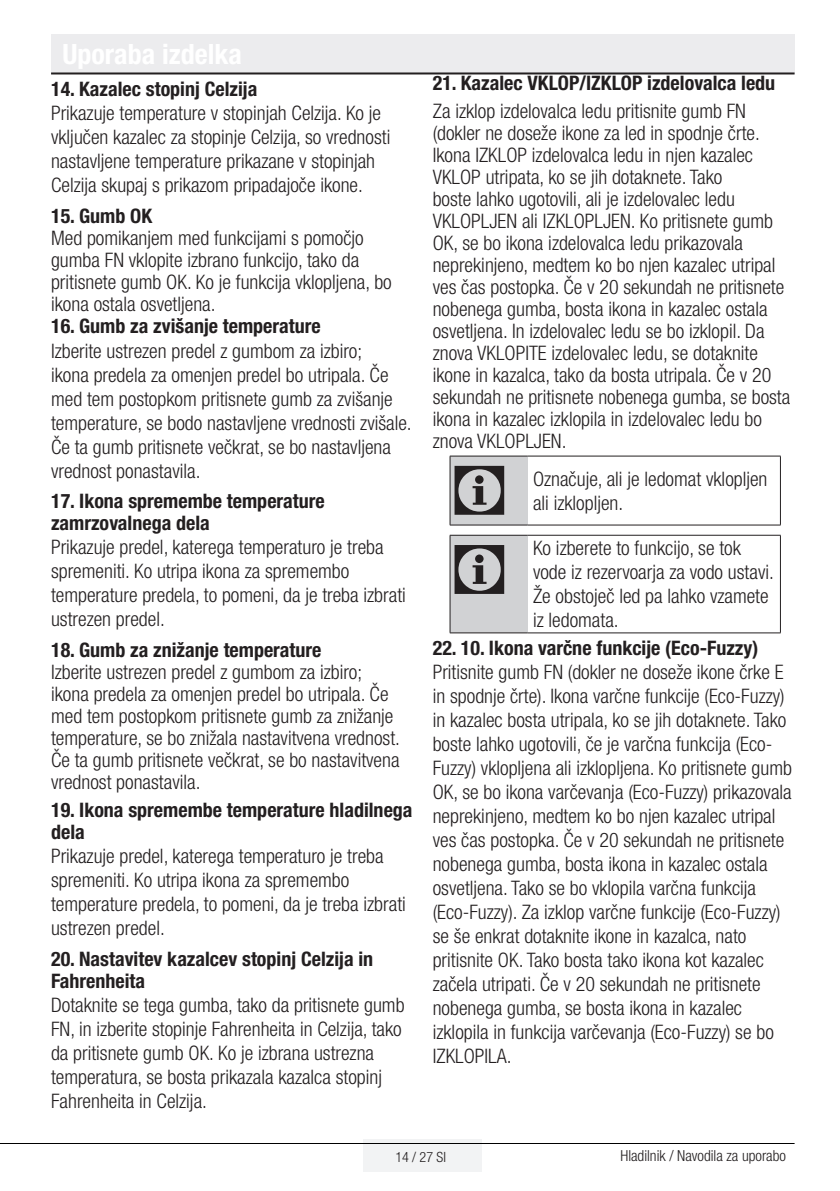
<style>
.page{position:relative;width:840px;height:1191px;background:#fff}
.page>*{position:absolute;margin:0;border:0;box-sizing:border-box;transform-origin:0 0}
.Girintili_Yazi_uyari{font:72px "ZIWARNUN";color:#231f20}
.Normal_Yazi__10pt{font:300 condensed 20px/24px "Helvetica Neue LT Pro";color:#231f20}
.Normal_Yazi_Bold__10{font:300 condensed 20px/22px "Helvetica Neue LT Pro";color:#231f20}
.Normal_Yazi{font:300 condensed 20px/22px "Helvetica Neue LT Pro";color:#231f20}
.Normal_Yazi_Bold__10-2{font:700 condensed 20px/22px "Helvetica Neue LT Pro";color:#231f20}
.Normal_Yazi-2{font:700 condensed 20px "Helvetica Neue LT Pro";color:#231f20}
.t1{font:300 condensed 15.2px "Helvetica Neue LT Pro";color:#231f20}
.t2{font:300 condensed 14.2px "Helvetica Neue LT Pro";color:#231f20}
</style>
<div class="page">
<div style="left:363px;top:1140px;width:118px;height:32px;background:#f2f3f4"></div>
<hr style="left:0;top:1143px;width:794px;height:1px;background:#000">
<div style="left:51px;top:34px;width:743px;height:40px;background:#ececee"></div>
<hr style="left:51px;top:72px;width:743px;height:2px;background:#231f20">
<div style="left:450px;top:456px;width:77px;height:69px;background:#d1d2d4"></div>
<hr style="left:449px;top:525px;width:78px;height:1px;background:#231f20">
<hr style="left:527px;top:525px;width:253px;height:1px;background:#231f20">
<hr style="left:449px;top:456px;width:1px;height:69px;background:#231f20">
<hr style="left:779px;top:456px;width:1px;height:69px;background:#231f20">
<hr style="left:449px;top:456px;width:78px;height:1px;background:#231f20">
<hr style="left:527px;top:456px;width:253px;height:1px;background:#231f20">
<div style="left:450px;top:535px;width:77px;height:98px;background:#d1d2d4"></div>
<hr style="left:449px;top:632px;width:78px;height:1px;background:#231f20">
<hr style="left:527px;top:632px;width:253px;height:1px;background:#231f20">
<hr style="left:449px;top:535px;width:1px;height:97px;background:#231f20">
<hr style="left:779px;top:535px;width:1px;height:97px;background:#231f20">
<hr style="left:449px;top:535px;width:78px;height:1px;background:#231f20">
<hr style="left:527px;top:535px;width:253px;height:1px;background:#231f20">
<p class="Normal_Yazi_Bold__10-2" style="left:51px;top:78px;width:208px">14. Kazalec stopinj Celzija</p>
<p class="Normal_Yazi__10pt" style="left:51px;top:101px;width:340px">Prikazuje temperature v stopinjah Celzija. Ko je vključen kazalec za stopinje Celzija, so vrednosti nastavljene temperature prikazane v stopinjah Celzija skupaj s prikazom pripadajoče ikone.</p>
<p class="Normal_Yazi_Bold__10-2" style="left:51px;top:204px;width:102px">15. Gumb OK</p>
<p class="Normal_Yazi" style="left:51px;top:226px;width:342px">Med pomikanjem med funkcijami s pomočjo gumba FN vklopite izbrano funkcijo, tako da pritisnete gumb OK. Ko je funkcija vklopljena, bo ikona ostala osvetljena.</p>
<p class="Normal_Yazi-2" style="left:51px;top:314px;width:271px">16. Gumb za zvišanje temperature</p>
<p class="Normal_Yazi__10pt" style="left:51px;top:338px;width:362px">Izberite ustrezen predel z gumbom za izbiro;<br>ikona predela za omenjen predel bo utripala. Če med tem postopkom pritisnete gumb za zvišanje temperature, se bodo nastavljene vrednosti zvišale.<br>Če ta gumb pritisnete večkrat, se bo nastavljena vrednost ponastavila.</p>
<p class="Normal_Yazi_Bold__10-2" style="left:51px;top:490px;width:275px">17. Ikona spremembe temperature zamrzovalnega dela</p>
<p class="Normal_Yazi__10pt" style="left:51px;top:535px;width:356px">Prikazuje predel, katerega temperaturo je treba spremeniti. Ko utripa ikona za spremembo temperature predela, to pomeni, da je treba izbrati ustrezen predel.</p>
<p class="Normal_Yazi_Bold__10-2" style="left:51px;top:638px;width:272px">18. Gumb za znižanje temperature</p>
<p class="Normal_Yazi" style="left:51px;top:660px;width:350px">Izberite ustrezen predel z gumbom za izbiro; ikona predela za omenjen predel bo utripala. Če med tem postopkom pritisnete gumb za znižanje temperature, se bo znižala nastavitvena vrednost.<br>Če ta gumb pritisnete večkrat, se bo nastavitvena vrednost ponastavila.</p>
<p class="Normal_Yazi_Bold__10-2" style="left:51px;top:798px;width:363px">19. Ikona spremembe temperature hladilnega dela</p>
<p class="Normal_Yazi__10pt" style="left:51px;top:844px;width:356px">Prikazuje predel, katerega temperaturo je treba spremeniti. Ko utripa ikona za spremembo temperature predela, to pomeni, da je treba izbrati ustrezen predel.</p>
<p class="Normal_Yazi_Bold__10-2" style="left:51px;top:947px;width:323px">20. Nastavitev kazalcev stopinj Celzija in<br>Fahrenheita</p>
<p class="Normal_Yazi__10pt" style="left:51px;top:992px;width:355px">Dotaknite se tega gumba, tako da pritisnete gumb FN, in izberite stopinje Fahrenheita in Celzija, tako da pritisnete gumb OK. Ko je izbrana ustrezna temperatura, se bosta prikazala kazalca stopinj Fahrenheita in Celzija.</p>
<p class="Normal_Yazi_Bold__10-2" style="left:432px;top:72px;width:344px">21. Kazalec VKLOP/IZKLOP izdelovalca ledu</p>
<p class="Normal_Yazi_Bold__10" style="left:432px;top:99px;width:359px">Za izklop izdelovalca ledu pritisnite gumb FN (dokler ne doseže ikone za led in spodnje črte.<br>Ikona IZKLOP izdelovalca ledu in njen kazalec VKLOP utripata, ko se jih dotaknete. Tako<br>boste lahko ugotovili, ali je izdelovalec ledu VKLOPLJEN ali IZKLOPLJEN. Ko pritisnete gumb OK, se bo ikona izdelovalca ledu prikazovala neprekinjeno, medtem ko bo njen kazalec utripal ves čas postopka. Če v 20 sekundah ne pritisnete nobenega gumba, bosta ikona in kazalec ostala osvetljena. In izdelovalec ledu se bo izklopil. Da znova VKLOPITE izdelovalec ledu, se dotaknite ikone in kazalca, tako da bosta utripala. Če v 20 sekundah ne pritisnete nobenega gumba, se bosta ikona in kazalec izklopila in izdelovalec ledu bo znova VKLOPLJEN.</p>
<p class="Girintili_Yazi_uyari" style="left:450px;top:452px;width:63px">C</p>
<p class="Normal_Yazi__10pt" style="left:532px;top:466px;width:236px">Označuje, ali je ledomat vklopljen ali izklopljen.</p>
<p class="Girintili_Yazi_uyari" style="left:450px;top:531px;width:63px">C</p>
<p class="Normal_Yazi__10pt" style="left:532px;top:536px;width:242px">Ko izberete to funkcijo, se tok vode iz rezervoarja za vodo ustavi.<br>Že obstoječ led pa lahko vzamete iz ledomata.</p>
<p class="Normal_Yazi_Bold__10-2" style="left:432px;top:636px;width:327px">22. 10. Ikona varčne funkcije (Eco-Fuzzy)</p>
<p class="Normal_Yazi__10pt" style="left:432px;top:659px;width:360px">Pritisnite gumb FN (dokler ne doseže ikone črke E in spodnje črte). Ikona varčne funkcije (Eco-Fuzzy) in kazalec bosta utripala, ko se jih dotaknete. Tako boste lahko ugotovili, če je varčna funkcija (Eco-Fuzzy) vklopljena ali izklopljena. Ko pritisnete gumb OK, se bo ikona varčevanja (Eco-Fuzzy) prikazovala neprekinjeno, medtem ko bo njen kazalec utripal ves čas postopka. Če v 20 sekundah ne pritisnete nobenega gumba, bosta ikona in kazalec ostala osvetljena. Tako se bo vklopila varčna funkcija (Eco-Fuzzy). Za izklop varčne funkcije (Eco-Fuzzy) se še enkrat dotaknite ikone in kazalca, nato pritisnite OK. Tako bosta tako ikona kot kazalec začela utripati. Če v 20 sekundah ne pritisnete nobenega gumba, se bosta ikona in kazalec izklopila in funkcija varčevanja (Eco-Fuzzy) se bo IZKLOPILA.</p>
<p class="t2" style="left:395px;top:1148px;width:52px">14 / 27 SI</p>
<p class="t1" style="left:620px;top:1147px;width:167px">Hladilnik / Navodila za uporabo</p>
</div>
